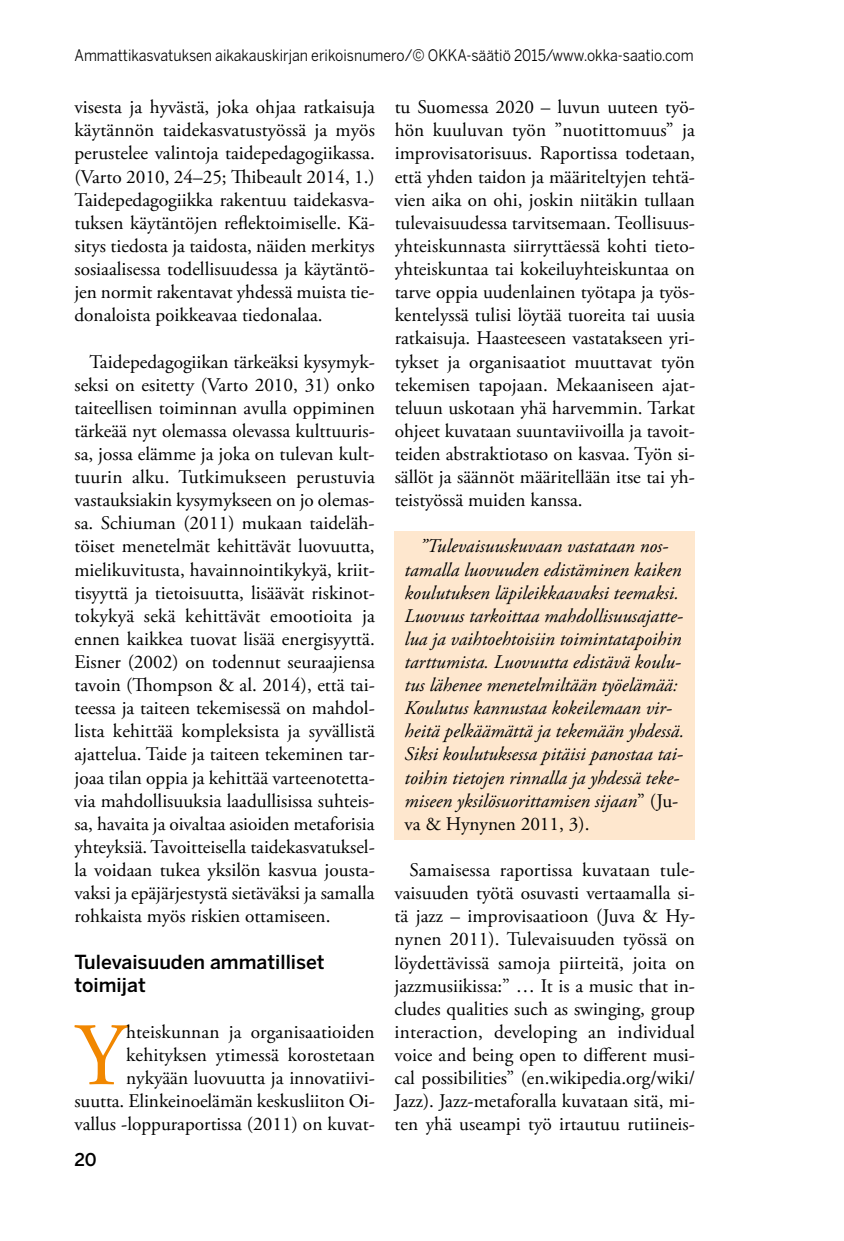
<style>
.page{position:relative;width:844px;height:1241px;background:#fff}
.page>*{position:absolute;margin:0;border:0;box-sizing:border-box;transform-origin:0 0}
.t1{font:88.9px "Adobe Garamond Pro";color:#f18700}
.t2{font:19.25px/23.1px "Adobe Garamond Pro";color:#000;text-align:justify}
.t3{font:italic 19.25px/23.1px "Adobe Garamond Pro";color:#000}
.t4{font:500 19.25px/23.1px "Benton Sans";color:#000}
.t5{font:500 17.5px "Benton Sans";color:#000}
.t6{font:15.75px "Benton Sans";color:#000;scale:.9 1}
.s1{font-style:normal}
</style>
<div class="page">
<div style="left:394px;top:531px;width:300px;height:308px;background:#fee7ce"></div>
<p class="t6" style="left:74px;top:46px;width:689px">Ammattikasvatuksen aikakauskirjan erikoisnumero/© OKKA-säätiö 2015/www.okka-saatio.com</p>
<p class="t2" style="left:74px;top:96px;width:302px">visesta ja hyvästä, joka ohjaa ratkaisuja käytännön taidekasvatustyössä ja myös perustelee valintoja taidepedagogiikassa. (Varto 2010, 24–25; Thibeault 2014, 1.)<br>Taidepedagogiikka rakentuu taidekasva&shy;tuksen käytäntöjen reflektoimiselle. Kä&shy;sitys tiedosta ja taidosta, näiden merkitys sosiaalisessa todellisuudessa ja käytäntö&shy;jen normit rakentavat yhdessä muista tie&shy;donaloista poikkeavaa tiedonalaa.</p>
<p class="t2" style="left:74px;top:350px;width:302px;text-indent:15px">Taidepedagogiikan tärkeäksi kysymyk&shy;seksi on esitetty (Varto 2010, 31) onko taiteellisen toiminnan avulla oppiminen tärkeää nyt olemassa olevassa kulttuuris&shy;sa, jossa elämme ja joka on tulevan kult&shy;tuurin alku. Tutkimukseen perustuvia vastauksiakin kysymykseen on jo olemas&shy;sa. Schiuman (2011) mukaan taideläh&shy;töiset menetelmät kehittävät luovuutta, mielikuvitusta, havainnointikykyä, kriit&shy;tisyyttä ja tietoisuutta, lisäävät riskinot&shy;tokykyä sekä kehittävät emootioita ja ennen kaikkea tuovat lisää energisyyttä.<br>Eisner (2002) on todennut seuraajiensa tavoin (Thompson &amp; al. 2014), että tai&shy;teessa ja taiteen tekemisessä on mahdol&shy;lista kehittää kompleksista ja syvällistä ajattelua. Taide ja taiteen tekeminen tar&shy;joaa tilan oppia ja kehittää varteenotetta&shy;via mahdollisuuksia laadullisissa suhteis&shy;sa, havaita ja oivaltaa asioiden metaforisia yhteyksiä. Tavoitteisella taidekasvatuksel&shy;la voidaan tukea yksilön kasvua jousta&shy;vaksi ja epäjärjestystä sietäväksi ja samalla rohkaista myös riskien ottamiseen.</p>
<p class="t4" style="left:74px;top:950px;width:252px">Tulevaisuuden ammatilliset toimijat</p>
<h1 class="t1" style="left:75px;top:1002px;width:53px">Y</h1>
<p class="t2" style="left:74px;top:1020px;width:302px;text-align:right">hteiskunnan ja organisaatioiden kehityksen ytimessä korostetaan nykyään luovuutta ja innovatiivi&shy;suutta. Elinkeinoelämän keskusliiton Oi&shy;vallus -loppuraportissa (2011) on kuvat-</p>
<p class="t5" style="left:74px;top:1149px;width:24px">20</p>
<p class="t2" style="left:394px;top:96px;width:302px">tu Suomessa 2020 – luvun uuteen työ&shy;hön kuuluvan työn ”nuotittomuus” ja improvisatorisuus. Raportissa todetaan, että yhden taidon ja määriteltyjen tehtä&shy;vien aika on ohi, joskin niitäkin tullaan tulevaisuudessa tarvitsemaan. Teollisuus&shy;yhteiskunnasta siirryttäessä kohti tieto&shy;yhteiskuntaa tai kokeiluyhteiskuntaa on tarve oppia uudenlainen työtapa ja työs&shy;kentelyssä tulisi löytää tuoreita tai uusia ratkaisuja. Haasteeseen vastatakseen yri&shy;tykset ja organisaatiot muuttavat työn tekemisen tapojaan. Mekaaniseen ajat&shy;teluun uskotaan yhä harvemmin. Tarkat ohjeet kuvataan suuntaviivoilla ja tavoit&shy;teiden abstraktiotaso on kasvaa. Työn si&shy;sällöt ja säännöt määritellään itse tai yh&shy;teistyössä muiden kanssa.</p>
<p class="t3" style="left:404px;top:535px;width:281px;text-indent:15px">”Tulevaisuuskuvaan vastataan nos&shy;tamalla luovuuden edistäminen kaiken koulutuksen läpileikkaavaksi teemaksi.<br>Luovuus tarkoittaa mahdollisuusajatte&shy;lua ja vaihtoehtoisiin toimintatapoihin tarttumista. Luovuutta edistävä koulu&shy;tus lähenee menetelmiltään työelämää:<br>Koulutus kannustaa kokeilemaan vir&shy;heitä pelkäämättä ja tekemään yhdessä.<br>Siksi koulutuksessa pitäisi panostaa tai&shy;toihin tietojen rinnalla ja yhdessä teke&shy;miseen yksilösuorittamisen sijaan<span class="s1">” (Ju&shy;va &amp; Hynynen 2011, 3).</span></p>
<p class="t2" style="left:394px;top:858px;width:302px;text-indent:15px">Samaisessa raportissa kuvataan tule&shy;vaisuuden työtä osuvasti vertaamalla si&shy;tä jazz – improvisaatioon (Juva &amp; Hy&shy;nynen 2011). Tulevaisuuden työssä on löydettävissä samoja piirteitä, joita on jazzmusiikissa:” … It is a music that in&shy;cludes qualities such as swinging, group interaction, developing an individual voice and being open to different musi&shy;cal possibilities” (en.wikipedia.org/wiki/ Jazz). Jazz-metaforalla kuvataan sitä, mi&shy;ten yhä useampi työ irtautuu rutiineis-</p>
</div>
